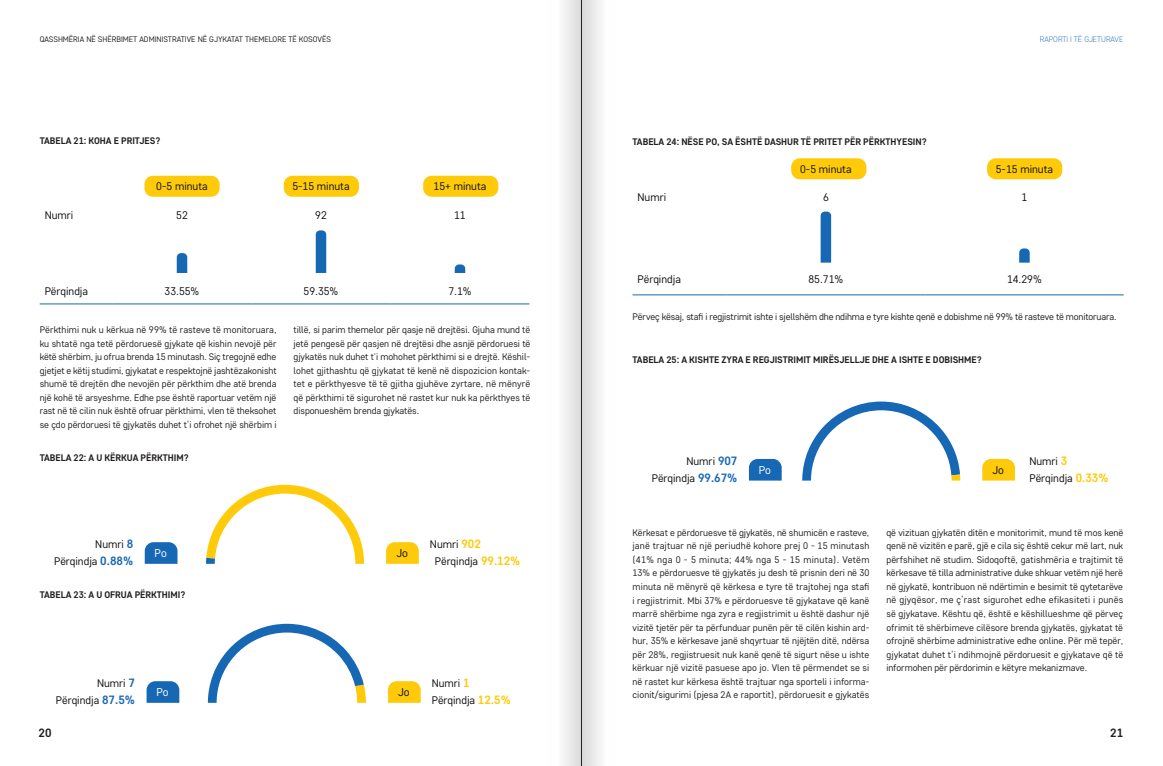
<style>
.page{position:relative;width:1163px;height:766px;background:#fff}
.page>*{position:absolute;margin:0;border:0;box-sizing:border-box;transform-origin:0 0}
.t1{font:700 12px "Core Sans D55";color:#231f20}
.t2{font:11.3px "Core Sans D35";color:#fff}
.t3{font:11.3px "Core Sans D35";color:#0e100e}
.t4{font:11px "Core Sans D35";color:#0e100e}
.t5{font:9.5px/13.5px "Core Sans D35";letter-spacing:-.005em;color:#1f2020;text-align:justify}
.t6{font:700 9.5px "Core Sans D55";letter-spacing:-.005em;color:#231f20}
.t7{font:8px "Core Sans D35";color:#231f20}
.t8{font:300 8px "Core Sans D25";color:#1768b4}
.s1{font-family:"Core Sans D55";font-weight:700;font-size:12px;color:#1768b4}
.s2{font-family:"Core Sans D55";font-weight:700;font-size:12px;color:#feca0a}
</style>
<div class="page">
<div style="left:144px;top:176px;width:75px;height:21px;background:#feca0a;border-radius:9px"></div>
<div style="left:284px;top:176px;width:75px;height:21px;background:#feca0a;border-radius:9px"></div>
<div style="left:791px;top:158px;width:75px;height:21px;background:#feca0a;border-radius:9px"></div>
<div style="left:986px;top:158px;width:76px;height:21px;background:#feca0a;border-radius:9px"></div>
<div style="left:423px;top:176px;width:75px;height:21px;background:#feca0a;border-radius:9px"></div>
<hr style="left:40px;top:303px;width:72px;height:1px;background:#1768b4">
<hr style="left:112px;top:303px;width:139px;height:1px;background:#1768b4">
<hr style="left:251px;top:303px;width:139px;height:1px;background:#1768b4">
<hr style="left:390px;top:303px;width:139px;height:1px;background:#1768b4">
<svg style="left:177px;top:253px;width:10px;height:20px"></svg>
<svg style="left:316px;top:230px;width:10px;height:43px"></svg>
<svg style="left:454px;top:264px;width:11px;height:9px"></svg>
<svg style="left:206px;top:484px;width:158px;height:79px"></svg>
<svg style="left:145px;top:542px;width:32px;height:21px"></svg>
<svg style="left:386px;top:542px;width:33px;height:21px"></svg>
<svg style="left:208px;top:623px;width:158px;height:79px"></svg>
<svg style="left:146px;top:681px;width:33px;height:21px"></svg>
<svg style="left:388px;top:681px;width:32px;height:21px"></svg>
<hr style="left:632px;top:294px;width:94px;height:1px;background:#1768b4">
<hr style="left:726px;top:294px;width:199px;height:1px;background:#1768b4">
<hr style="left:925px;top:294px;width:198px;height:1px;background:#1768b4">
<svg style="left:820px;top:211px;width:11px;height:51px"></svg>
<svg style="left:1019px;top:248px;width:10px;height:14px"></svg>
<svg style="left:802px;top:401px;width:158px;height:79px"></svg>
<svg style="left:748px;top:459px;width:33px;height:21px"></svg>
<svg style="left:982px;top:459px;width:32px;height:21px"></svg>
<svg style="left:564px;top:0;width:36px;height:765px"></svg>
<hr style="left:581px;top:0;width:1px;height:765px;background:#231f20">
<p class="t7" style="left:40px;top:34px;width:293px">QASSHMËRIA NË SHËRBIMET ADMINISTRATIVE NË GJYKATAT THEMELORE TË KOSOVËS</p>
<p class="t8" style="left:1039px;top:34px;width:85px">RAPORTI I TË GJETURAVE</p>
<p class="t6" style="left:40px;top:134px;width:122px">TABELA 21: KOHA E PRITJES?</p>
<p class="t4" style="left:156px;top:179px;width:53px">0-5 minuta</p>
<p class="t4" style="left:292px;top:179px;width:59px">5-15 minuta</p>
<p class="t4" style="left:433px;top:179px;width:54px">15+ minuta</p>
<p class="t4" style="left:45px;top:207px;width:30px">Numri</p>
<p class="t4" style="left:176px;top:207px;width:13px">52</p>
<p class="t4" style="left:315px;top:207px;width:13px">92</p>
<p class="t4" style="left:454px;top:207px;width:13px">11</p>
<p class="t4" style="left:45px;top:284px;width:45px">Përqindja</p>
<p class="t4" style="left:165px;top:284px;width:36px">33.55%</p>
<p class="t4" style="left:303px;top:284px;width:36px">59.35%</p>
<p class="t4" style="left:448px;top:284px;width:25px">7.1%</p>
<p class="t5" style="left:40px;top:323px;width:238px">Përkthimi nuk u kërkua në 99% të rasteve të monitoruara, ku shtatë nga tetë përdoruesë gjykate që kishin nevojë për këtë shërbim, ju ofrua brenda 15 minutash. Siç tregojnë edhe gjetjet e këtij studimi, gjykatat e respektojnë jashtëzakonisht shumë të drejtën dhe nevojën për përkthim dhe atë brenda një kohë të arsyeshme. Edhe pse është raportuar vetëm një rast në të cilin nuk është ofruar përkthimi, vlen të theksohet se çdo përdoruesi të gjykatës duhet t’i ofrohet një shërbim i</p>
<p class="t5" style="left:293px;top:323px;width:238px">tillë, si parim themelor për qasje në drejtësi. Gjuha mund të jetë pengesë për qasjen në drejtësi dhe asnjë përdoruesi të gjykatës nuk duhet t'i mohohet përkthimi si e drejtë. Këshil&shy;lohet gjithashtu që gjykatat të kenë në dispozicion kontak&shy;tet e përkthyesve të të gjitha gjuhëve zyrtare, në mënyrë që përkthimi të sigurohet në rastet kur nuk ka përkthyes të disponueshëm brenda gjykatës.</p>
<p class="t6" style="left:40px;top:451px;width:150px">TABELA 22: A U KËRKUA PËRKTHIM?</p>
<p class="t4" style="left:95px;top:537px;width:40px">Numri <span class="s1">8</span></p>
<p class="t4" style="left:430px;top:537px;width:52px">Numri <span class="s2">902</span></p>
<p class="t2" style="left:155px;top:545px;width:14px">Po</p>
<p class="t3" style="left:396px;top:545px;width:13px">Jo</p>
<p class="t4" style="left:54px;top:554px;width:81px">Përqindja <span class="s1">0.88%</span></p>
<p class="t4" style="left:435px;top:554px;width:87px">Përqindja <span class="s2">99.12%</span></p>
<p class="t6" style="left:40px;top:588px;width:147px">TABELA 23: A U OFRUA PËRKTHIMI?</p>
<p class="t4" style="left:97px;top:676px;width:40px">Numri <span class="s1">7</span></p>
<p class="t4" style="left:431px;top:676px;width:40px">Numri <span class="s2">1</span></p>
<p class="t2" style="left:156px;top:684px;width:14px">Po</p>
<p class="t3" style="left:398px;top:684px;width:13px">Jo</p>
<p class="t4" style="left:56px;top:693px;width:81px">Përqindja <span class="s1">87.5%</span></p>
<p class="t4" style="left:431px;top:693px;width:81px">Përqindja <span class="s2">12.5%</span></p>
<p class="t6" style="left:632px;top:136px;width:296px">TABELA 24: NËSE PO, SA ËSHTË DASHUR TË PRITET PËR PËRKTHYESIN?</p>
<p class="t4" style="left:800px;top:162px;width:53px">0-5 minuta</p>
<p class="t4" style="left:995px;top:162px;width:59px">5-15 minuta</p>
<p class="t4" style="left:637px;top:190px;width:30px">Numri</p>
<p class="t4" style="left:822px;top:190px;width:7px">6</p>
<p class="t4" style="left:1021px;top:190px;width:7px">1</p>
<p class="t4" style="left:637px;top:271px;width:45px">Përqindja</p>
<p class="t4" style="left:808px;top:271px;width:36px">85.71%</p>
<p class="t4" style="left:1006px;top:271px;width:36px">14.29%</p>
<p class="t5" style="left:632px;top:309px;width:485px">Përveç kësaj, stafi i regjistrimit ishte i sjellshëm dhe ndihma e tyre kishte qenë e dobishme në 99% të rasteve të monitoruara.</p>
<p class="t6" style="left:632px;top:354px;width:350px">TABELA 25: A KISHTE ZYRA E REGJISTRIMIT MIRËSJELLJE DHE A ISHTE E DOBISHME?</p>
<p class="t4" style="left:686px;top:454px;width:52px">Numri <span class="s1">907</span></p>
<p class="t4" style="left:1029px;top:454px;width:40px">Numri <span class="s2">3</span></p>
<p class="t2" style="left:758px;top:462px;width:14px">Po</p>
<p class="t3" style="left:992px;top:462px;width:13px">Jo</p>
<p class="t4" style="left:651px;top:471px;width:87px">Përqindja <span class="s1">99.67%</span></p>
<p class="t4" style="left:1029px;top:471px;width:81px">Përqindja <span class="s2">0.33%</span></p>
<p class="t5" style="left:632px;top:525px;width:238px">Kërkesat e përdoruesve të gjykatës, në shumicën e rasteve, janë trajtuar në një periudhë kohore prej 0 - 15 minutash (41% nga 0 - 5 minuta; 44% nga 5 - 15 minuta). Vetëm 13% e përdoruesve të gjykatës ju desh të prisnin deri në 30 minuta në mënyrë që kërkesa e tyre të trajtohej nga stafi i regjistrimit. Mbi 37% e përdoruesve të gjykatave që kanë marrë shërbime nga zyra e regjistrimit u është dashur një vizitë tjetër për ta përfunduar punën për të cilën kishin ard&shy;hur, 35% e kërkesave janë shqyrtuar të njëjtën ditë, ndërsa për 28%, regjistruesit nuk kanë qenë të sigurt nëse u ishte kërkuar një vizitë pasuese apo jo. Vlen të përmendet se si në rastet kur kërkesa është trajtuar nga sporteli i informa&shy;cionit/sigurimi (pjesa 2A e raportit), përdoruesit e gjykatës</p>
<p class="t5" style="left:886px;top:525px;width:238px">që vizituan gjykatën ditën e monitorimit, mund të mos kenë qenë në vizitën e parë, gjë e cila siç është cekur më lart, nuk përfshihet në studim. Sidoqoftë, gatishmëria e trajtimit të kërkesave të tilla administrative duke shkuar vetëm një herë në gjykatë, kontribuon në ndërtimin e besimit të qytetarëve në gjyqësor, me ç’rast sigurohet edhe efikasiteti i punës së gjykatave. Kështu që, është e këshillueshme që përveç ofrimit të shërbimeve cilësore brenda gjykatës, gjykatat të ofrojnë shërbime administrative edhe online. Për më tepër, gjykatat duhet t’i ndihmojnë përdoruesit e gjykatave që të informohen për përdorimin e këtyre mekanizmave.</p>
<p class="t1" style="left:39px;top:724px;width:14px">20</p>
<p class="t1" style="left:1110px;top:724px;width:14px">21</p>
</div>
